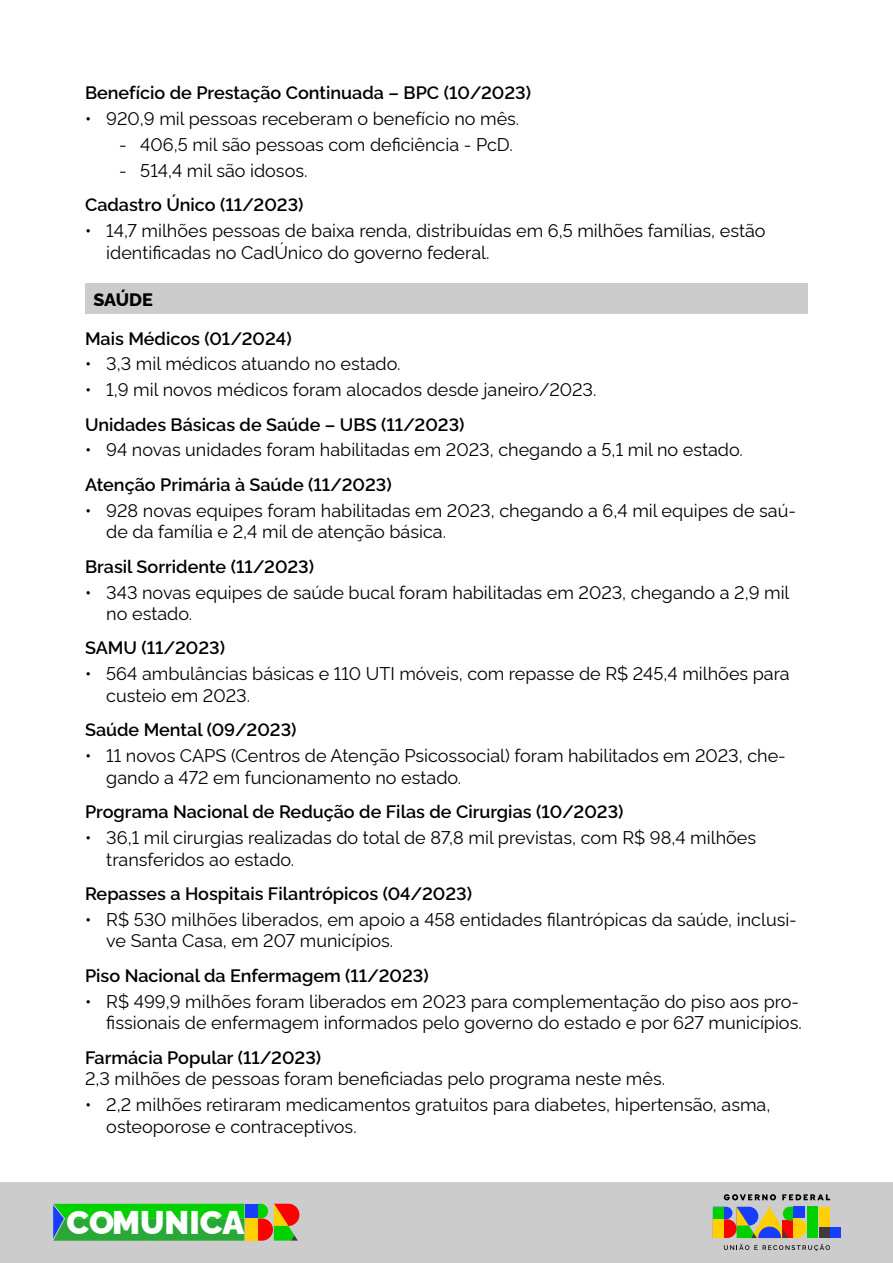
<style>
.page{position:relative;width:893px;height:1263px;background:#fff}
.page>*{position:absolute;margin:0;border:0;box-sizing:border-box;transform-origin:0 0}
.t1{font:900 32.85px "Rawline";color:#fff}
.t2{font:18px/21.6px "Rawline";color:#000}
.t3{font:600 18px "Rawline";color:#000}
.t4{font:800 18px "Rawline";letter-spacing:-.01em;color:#000}
</style>
<div class="page">
<div style="left:0;top:1182px;width:893px;height:81px;background:#ccc"></div>
<svg style="left:724px;top:1244px;width:106px;height:7px"></svg>
<div style="left:819px;top:1207px;width:11px;height:20px;background:#ffcf00"></div>
<div style="left:830px;top:1227px;width:11px;height:11px;background:#173dff"></div>
<div style="left:819px;top:1227px;width:11px;height:11px;background:#3d3d3d"></div>
<div style="left:807px;top:1207px;width:10px;height:31px;background:#00cf00"></div>
<svg style="left:713px;top:1207px;width:94px;height:31px;background:#979060"></svg>
<svg style="left:724px;top:1194px;width:52px;height:6px"></svg>
<svg style="left:782px;top:1194px;width:48px;height:6px"></svg>
<div style="left:245px;top:1204px;width:13px;height:14px;background:#173dff"></div>
<div style="left:245px;top:1218px;width:13px;height:23px;background:#ffd100"></div>
<svg style="left:53px;top:1204px;width:191px;height:37px;background:#1cb52b"></svg>
<svg style="left:258px;top:1204px;width:41px;height:37px"></svg>
<div style="left:85px;top:283px;width:723px;height:31px;background:#ccc"></div>
<p class="t3" style="left:85px;top:79px;width:448px">Benefício de Prestação Continuada – BPC (10/2023)</p>
<p class="t2" style="left:85px;top:106px;width:436px">• 920,9 mil pessoas receberam o benefício no mês.</p>
<p class="t2" style="left:119px;top:132px;width:395px">- 406,5 mil são pessoas com deficiência - PcD.</p>
<p class="t2" style="left:119px;top:158px;width:190px">- 514,4 mil são idosos.</p>
<p class="t3" style="left:85px;top:191px;width:220px">Cadastro Único (11/2023)</p>
<p class="t2" style="left:106px;top:218px;width:661px;text-indent:-21px">• 14,7 milhões pessoas de baixa renda, distribuídas em 6,5 milhões famílias, estão identificadas no CadÚnico do governo federal.</p>
<p class="t4" style="left:94px;top:286px;width:61px">SAÚDE</p>
<p class="t3" style="left:85px;top:324px;width:208px">Mais Médicos (01/2024)</p>
<p class="t2" style="left:85px;top:351px;width:317px">• 3,3 mil médicos atuando no estado.</p>
<p class="t2" style="left:85px;top:377px;width:513px">• 1,9 mil novos médicos foram alocados desde janeiro/2023.</p>
<p class="t3" style="left:85px;top:410px;width:381px">Unidades Básicas de Saúde – UBS (11/2023)</p>
<p class="t2" style="left:85px;top:437px;width:659px">• 94 novas unidades foram habilitadas em 2023, chegando a 5,1 mil no estado.</p>
<p class="t3" style="left:85px;top:470px;width:308px">Atenção Primária à Saúde (11/2023)</p>
<p class="t2" style="left:106px;top:498px;width:691px;text-indent:-21px">• 928 novas equipes foram habilitadas em 2023, chegando a 6,4 mil equipes de saú&shy;de da família e 2,4 mil de atenção básica.</p>
<p class="t3" style="left:85px;top:552px;width:231px">Brasil Sorridente (11/2023)</p>
<p class="t2" style="left:106px;top:579px;width:685px;text-indent:-21px">• 343 novas equipes de saúde bucal foram habilitadas em 2023, chegando a 2,9 mil no estado.</p>
<p class="t3" style="left:85px;top:634px;width:141px">SAMU (11/2023)</p>
<p class="t2" style="left:106px;top:661px;width:685px;text-indent:-21px">• 564 ambulâncias básicas e 110 UTI móveis, com repasse de R$ 245,4 milhões para custeio em 2023.</p>
<p class="t3" style="left:85px;top:716px;width:213px">Saúde Mental (09/2023)</p>
<p class="t2" style="left:106px;top:743px;width:681px;text-indent:-21px">• 11 novos CAPS (Centros de Atenção Psicossocial) foram habilitados em 2023, che&shy;gando a 472 em funcionamento no estado.</p>
<p class="t3" style="left:85px;top:798px;width:540px">Programa Nacional de Redução de Filas de Cirurgias (10/2023)</p>
<p class="t2" style="left:106px;top:825px;width:651px;text-indent:-21px">• 36,1 mil cirurgias realizadas do total de 87,8 mil previstas, com R$ 98,4 milhões transferidos ao estado.</p>
<p class="t3" style="left:85px;top:879px;width:388px">Repasses a Hospitais Filantrópicos (04/2023)</p>
<p class="t2" style="left:106px;top:907px;width:692px;text-indent:-21px">• R$ 530 milhões liberados, em apoio a 458 entidades filantrópicas da saúde, inclusi&shy;ve Santa Casa, em 207 municípios.</p>
<p class="t3" style="left:85px;top:961px;width:345px">Piso Nacional da Enfermagem (11/2023)</p>
<p class="t2" style="left:85px;top:988px;width:718px;text-align:right">• R$ 499,9 milhões foram liberados em 2023 para complementação do piso aos pro&shy;fissionais de enfermagem informados pelo governo do estado e por 627 municípios.</p>
<p class="t3" style="left:85px;top:1043px;width:238px">Farmácia Popular (11/2023)</p>
<p class="t2" style="left:85px;top:1066px;width:582px">2,3 milhões de pessoas foram beneficiadas pelo programa neste mês.</p>
<p class="t2" style="left:106px;top:1092px;width:666px;text-indent:-21px">• 2,2 milhões retiraram medicamentos gratuitos para diabetes, hipertensão, asma, osteoporose e contraceptivos.</p>
<h1 class="t1" style="left:67px;top:1197px;width:179px">COMUNICA</h1>
</div>
